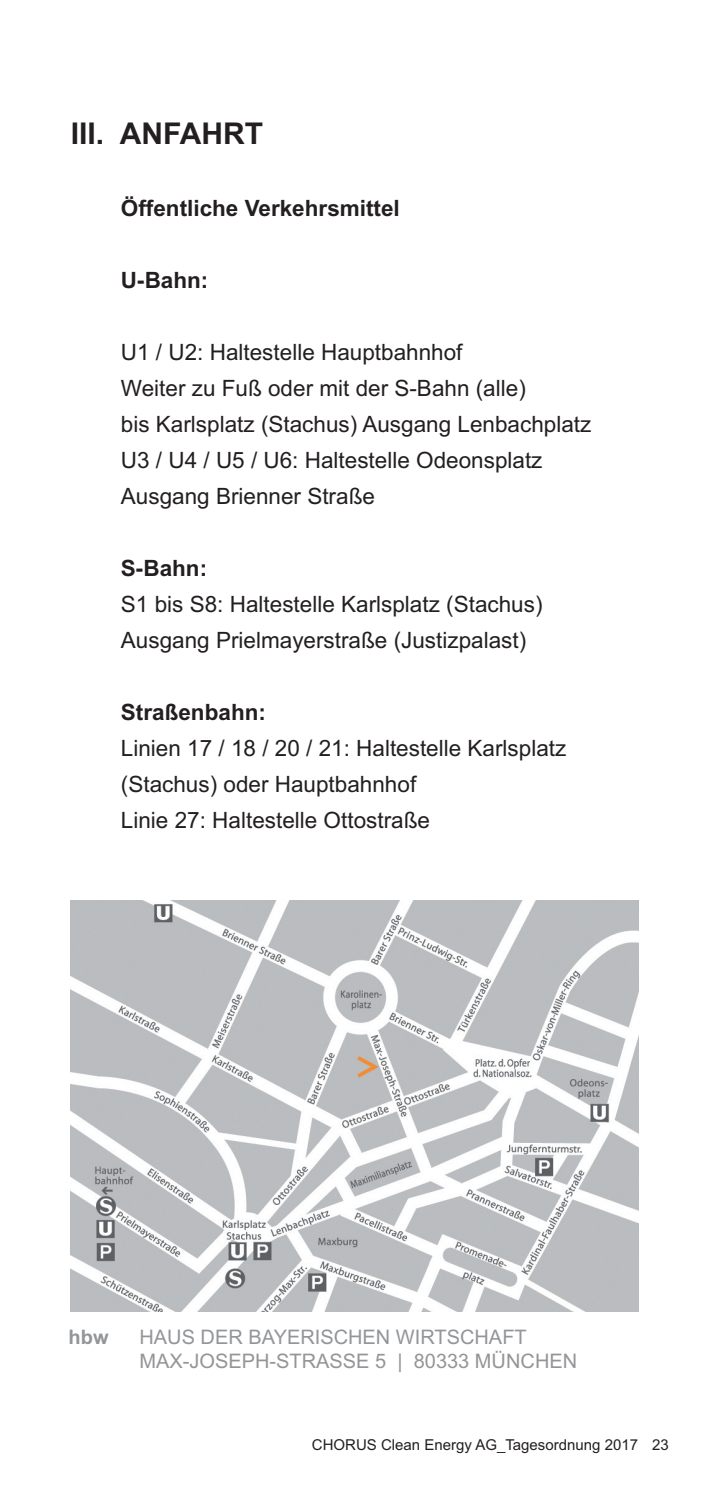
<style>
.page{position:relative;width:709px;height:1489px;background:#fff}
.page>*{position:absolute;margin:0;border:0;box-sizing:border-box;transform-origin:0 0}
.t1{font:700 30px "Arial";color:#231f20}
.t2{font:22.5px/36px "Arial";color:#231f20}
.t3{font:700 22.5px "Arial";color:#231f20}
.t4{font:20px/24px "Arial";color:#939598}
.t5{font:700 20px "Arial";color:#939598}
.t6{font:15px "Arial";color:#231f20}
</style>
<div class="page">
<img style="left:71px;top:900px;width:567px;height:411px">
<h1 class="t1" style="left:71px;top:116px;width:194px">III. ANFAHRT</h1>
<p class="t3" style="left:121px;top:195px;width:280px">Öffentliche Verkehrsmittel</p>
<p class="t3" style="left:121px;top:267px;width:89px">U-Bahn:</p>
<p class="t2" style="left:121px;top:334px;width:472px">U1 / U2: Haltestelle Hauptbahnhof<br>Weiter zu Fuß oder mit der S-Bahn (alle)<br>bis Karlsplatz (Stachus) Ausgang Lenbachplatz U3 / U4 / U5 / U6: Haltestelle Odeonsplatz Ausgang Brienner Straße</p>
<p class="t3" style="left:121px;top:555px;width:88px">S-Bahn:</p>
<p class="t2" style="left:121px;top:586px;width:423px">S1 bis S8: Haltestelle Karlsplatz (Stachus)<br>Ausgang Prielmayerstraße (Justizpalast)</p>
<p class="t3" style="left:121px;top:699px;width:147px">Straßenbahn:</p>
<p class="t2" style="left:121px;top:730px;width:447px">Linien 17 / 18 / 20 / 21: Haltestelle Karlsplatz (Stachus) oder Hauptbahnhof<br>Linie 27: Haltestelle Ottostraße</p>
<p class="t5" style="left:69px;top:1325px;width:41px">hbw</p>
<p class="t4" style="left:139px;top:1324px;width:439px">HAUS DER BAYERISCHEN WIRTSCHAFT<br>MAX-JOSEPH-STRASSE 5 | 80333 MÜNCHEN</p>
<p class="t6" style="left:312px;top:1436px;width:358px">CHORUS Clean Energy AG_Tagesordnung 2017 23</p>
</div>
